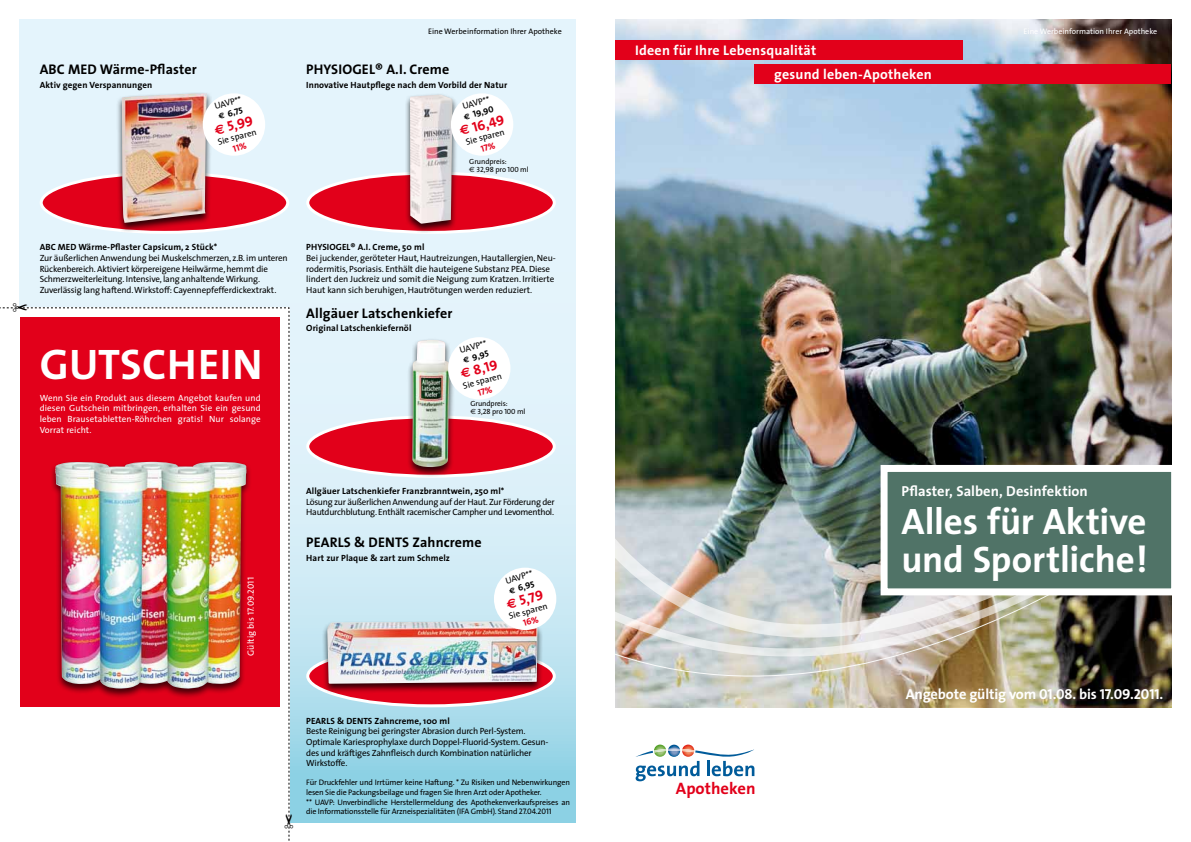
<style>
.page{position:relative;width:1191px;height:842px;background:#fff}
.page>*{position:absolute;margin:0;border:0;box-sizing:border-box;transform-origin:0 0}
.t1{font:700 43px "The Sans";letter-spacing:.01em;color:#fff}
.t2{font:700 37px/38px "The Sans";letter-spacing:-.005em;color:#fff}
.t3{font:700 16.6px "The Sans";color:#e2001a}
.t4{font:700 14.5px "The Sans";letter-spacing:-.005em;color:#fff}
.t5{font:700 14px "The Sans";letter-spacing:.01em;color:#000}
.t6{font:700 14px/24.1px "The Sans";letter-spacing:.015em;color:#fff}
.t7{font:14px "The Sans Bold Caps";color:#e2001a}
.t8{font:9px/10.6px "The Sans";letter-spacing:-.02em;color:#000}
.t9{font:700 9px "The Sans";letter-spacing:.01em;color:#000}
.t10{font:9px/10.6px "The Sans";letter-spacing:.01em;color:#fff;text-align:justify}
.t11{font:9px "The Sans Caps";color:#000}
.t12{font:9px "The Sans Bold Caps";color:#000}
.t13{font:9px "The Sans Caps";letter-spacing:.01em;color:#fff}
.t14{font:8px/9.6px "The Sans";letter-spacing:-.02em;color:#000}
.t15{font:8px "The Sans";color:#000}
.t16{font:8px "The Sans";color:#fff}
.t17{font:7.5px "The Sans Caps";letter-spacing:-.01em;color:#000}
.t18{font:7.5px "The Sans";letter-spacing:-.01em;color:#000}
.s1{font-family:"Euro Sans Std";font-weight:700;font-size:8px}
.s2{font-family:"Euro Sans Std";font-weight:700;font-size:13px}
.s3{font-family:"Euro Sans Std"}
.s4{font-family:"The Sans"}
.s5{font-family:"The Sans Caps"}
.s6{font-family:"The Sans Bold Caps";font-weight:400}
</style>
<div class="page">
<img style="left:615px;top:20px;width:556px;height:687px">
<img style="left:575px;top:639px;width:597px;height:39px">
<img style="left:575px;top:447px;width:597px;height:192px">
<img style="left:589px;top:461px;width:583px;height:196px">
<div style="left:615px;top:40px;width:347px;height:20px;background:#e2001a"></div>
<div style="left:754px;top:64px;width:417px;height:20px;background:#e2001a"></div>
<svg style="left:877px;top:461px;width:295px;height:138px;background:#668378"></svg>
<svg style="left:20px;top:20px;width:555px;height:802px;background:#d4edf7"></svg>
<svg style="left:635px;top:744px;width:119px;height:37px"></svg>
<div style="left:308px;top:417px;width:246px;height:59px;background:#e2001a;border-radius:50%"></div>
<div style="left:306px;top:415px;width:250px;height:63px;border:3px solid #fff;border-radius:50%"></div>
<div style="left:406px;top:338px;width:49px;height:139px;background:#000;opacity:.8"></div>
<img style="left:412px;top:340px;width:37px;height:127px">
<div style="left:41px;top:173px;width:247px;height:59px;background:#e2001a;border-radius:50%"></div>
<div style="left:115px;top:91px;width:97px;height:142px;background:#000;opacity:.8"></div>
<img style="left:122px;top:94px;width:85px;height:129px">
<div style="left:308px;top:173px;width:246px;height:59px;background:#e2001a;border-radius:50%"></div>
<div style="left:306px;top:171px;width:250px;height:63px;border:3px solid #fff;border-radius:50%"></div>
<div style="left:403px;top:93px;width:55px;height:140px;background:#000;opacity:.8"></div>
<img style="left:410px;top:95px;width:42px;height:129px">
<svg style="left:308px;top:646px;width:246px;height:60px;background:#e6253b"></svg>
<div style="left:306px;top:645px;width:250px;height:62px;border:3px solid #fff;border-radius:50%"></div>
<div style="left:321px;top:619px;width:223px;height:75px;background:#000;opacity:.8"></div>
<img style="left:327px;top:621px;width:210px;height:63px">
<div style="left:448px;top:337px;width:62px;height:62px;background:#fff;border-radius:50%"></div>
<div style="left:203px;top:93px;width:62px;height:63px;background:#fff;border-radius:50%"></div>
<div style="left:451px;top:93px;width:62px;height:63px;background:#fff;border-radius:50%"></div>
<div style="left:494px;top:568px;width:62px;height:62px;background:#fff;border-radius:50%"></div>
<img style="left:0;top:303px;width:293px;height:538px">
<h3 class="t5" style="left:40px;top:57px;width:159px">ABC MED Wärme-Pflaster</h3>
<p class="t9" style="left:40px;top:77px;width:114px">Aktiv gegen Verspannungen</p>
<p class="t11" style="left:213px;top:99px;width:29px;rotate:-15deg">UAVP**</p>
<p class="t12" style="left:217px;top:109px;width:26px;rotate:-15deg"><span class="s1">€</span> 6,75</p>
<h3 class="t7" style="left:212px;top:119px;width:41px;rotate:-15deg"><span class="s2">€</span> 5,99</h3>
<p class="t8" style="left:216px;top:137px;width:41px;rotate:-15deg">Sie sparen</p>
<p class="t15" style="left:428px;top:24px;width:135px">Eine Werbeinformation Ihrer Apotheke</p>
<p class="t16" style="left:1023px;top:24px;width:135px">Eine Werbeinformation Ihrer Apotheke</p>
<h3 class="t5" style="left:306px;top:57px;width:144px">PHYSIOGEL® A.I. Creme</h3>
<p class="t9" style="left:306px;top:77px;width:202px">Innovative Hautpflege nach dem Vorbild der Natur</p>
<p class="t11" style="left:461px;top:99px;width:29px;rotate:-15deg">UAVP**</p>
<p class="t12" style="left:462px;top:110px;width:32px;rotate:-15deg"><span class="s1">€</span> 19,90</p>
<h3 class="t7" style="left:457px;top:119px;width:47px;rotate:-15deg"><span class="s2">€</span> 16,49</h3>
<p class="t8" style="left:464px;top:137px;width:41px;rotate:-15deg">Sie sparen</p>
<p class="t18" style="left:469px;top:155px;width:39px">Grundpreis:</p>
<p class="t17" style="left:469px;top:163px;width:61px"><span class="s3">€</span> 32,98 <span class="s4">pro</span> 100 <span class="s4">ml</span></p>
<h3 class="t6" style="left:774px;top:38px;width:159px;text-indent:-139px">Ideen für Ihre Lebensqualität<br>gesund leben-Apotheken</h3>
<p class="t9" style="left:40px;top:240px;width:179px">ABC MED Wärme-Pflaster Capsicum, 2 Stück*</p>
<p class="t8" style="left:40px;top:252px;width:250px">Zur äußerlichen Anwendung bei Muskelschmerzen, z.B. im unteren Rückenbereich. Aktiviert körpereigene Heilwärme, hemmt die Schmerzweiterleitung. Intensive, lang anhaltende Wirkung.<br>Zuverlässig lang haftend. Wirkstoff: Cayennepfefferdickextrakt.</p>
<h1 class="t1" style="left:40px;top:328px;width:224px">GUTSCHEIN</h1>
<p class="t10" style="left:40px;top:392px;width:223px">Wenn Sie ein Produkt aus diesem Angebot kaufen und diesen Gutschein mitbringen, erhalten Sie ein gesund leben Brausetabletten-Röhrchen gratis! Nur solange Vorrat reicht.</p>
<p class="t9" style="left:306px;top:240px;width:120px">PHYSIOGEL® A.I. Creme, 50 ml</p>
<p class="t8" style="left:306px;top:252px;width:251px">Bei juckender, geröteter Haut, Hautreizungen, Hautallergien, Neu&shy;rodermitis, Psoriasis. Enthält die hauteigene Substanz PEA. Diese lindert den Juckreiz und somit die Neigung zum Kratzen. Irritierte Haut kann sich beruhigen, Hautrötungen werden reduziert.</p>
<h3 class="t5" style="left:306px;top:301px;width:148px">Allgäuer Latschenkiefer</h3>
<p class="t9" style="left:306px;top:321px;width:107px">Original Latschenkiefernöl</p>
<p class="t11" style="left:458px;top:343px;width:29px;rotate:-15deg">UAVP**</p>
<p class="t12" style="left:461px;top:353px;width:28px;rotate:-15deg"><span class="s1">€</span> 9,95</p>
<h3 class="t7" style="left:458px;top:362px;width:39px;rotate:-15deg"><span class="s2">€</span> 8,19</h3>
<p class="t8" style="left:462px;top:380px;width:41px;rotate:-15deg">Sie sparen</p>
<p class="t18" style="left:470px;top:398px;width:39px">Grundpreis:</p>
<p class="t17" style="left:470px;top:405px;width:57px"><span class="s3">€</span> 3,28 <span class="s4">pro</span> 100 <span class="s4">ml</span></p>
<p class="t13" style="left:243px;top:656px;width:80px;rotate:-90deg"><span class="s4">Gültig bis</span> 17.09.2011</p>
<p class="t9" style="left:306px;top:483px;width:200px">Allgäuer Latschenkiefer Franzbranntwein, 250 ml*</p>
<p class="t8" style="left:306px;top:496px;width:250px">Lösung zur äußerlichen Anwendung auf der Haut. Zur Förderung der<br>Hautdurchblutung. Enthält racemischer Campher und Levomenthol.</p>
<h3 class="t5" style="left:306px;top:531px;width:177px">PEARLS &amp; DENTS Zahncreme</h3>
<p class="t9" style="left:306px;top:550px;width:145px">Hart zur Plaque &amp; zart zum Schmelz</p>
<p class="t11" style="left:504px;top:573px;width:29px;rotate:-15deg">UAVP**</p>
<p class="t12" style="left:507px;top:583px;width:28px;rotate:-15deg"><span class="s1">€</span> 6,95</p>
<h3 class="t7" style="left:504px;top:593px;width:39px;rotate:-15deg"><span class="s2">€</span> 5,79</h3>
<p class="t8" style="left:507px;top:611px;width:41px;rotate:-15deg">Sie sparen</p>
<p class="t9" style="left:306px;top:713px;width:145px">PEARLS &amp; DENTS Zahncreme, 100 ml</p>
<p class="t8" style="left:306px;top:726px;width:244px">Beste Reinigung bei geringster Abrasion durch Perl-System.<br>Optimale Kariesprophylaxe durch Doppel-Fluorid-System. Gesun&shy;des und kräftiges Zahnfleisch durch Kombination natürlicher Wirkstoffe.</p>
<p class="t14" style="left:306px;top:778px;width:265px">Für Druckfehler und Irrtümer keine Haftung. * Zu Risiken und Nebenwirkungen lesen Sie die Packungsbeilage und fragen Sie Ihren Arzt oder Apotheker.<br>** UAVP: Unverbindliche Herstellermeldung des Apothekenverkaufspreises an die Informationsstelle für Arzneispezialitäten (IFA GmbH). Stand <span class="s5">27.04.2011</span></p>
<h3 class="t3" style="left:676px;top:774px;width:81px">Apotheken</h3>
<h3 class="t4" style="left:901px;top:479px;width:188px">Pflaster, Salben, Desinfektion</h3>
<h2 class="t2" style="left:901px;top:502px;width:248px">Alles für Aktive und Sportliche!</h2>
<h3 class="t4" style="left:905px;top:682px;width:259px">Angebote gültig vom <span class="s6">01.08.</span> bis <span class="s6">17.09.2011.</span></h3>
</div>
